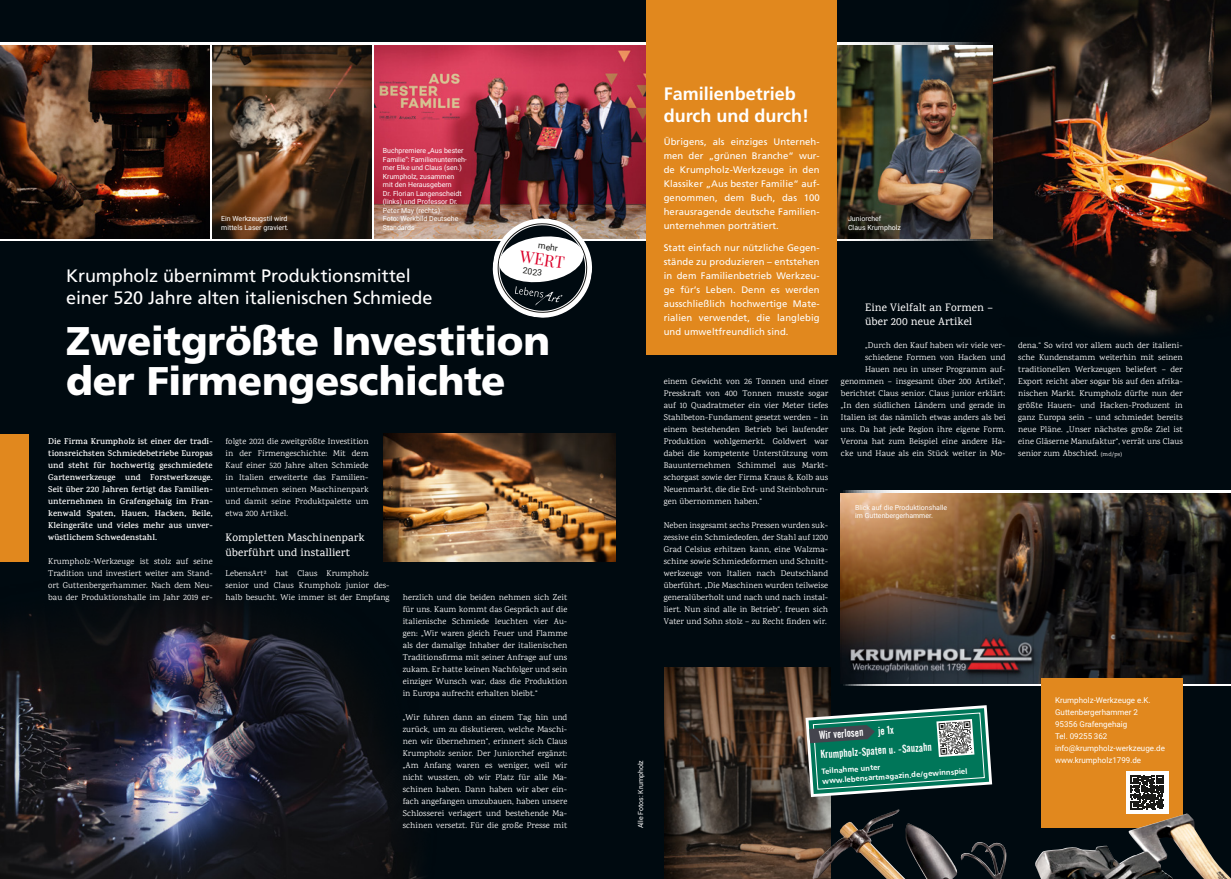
<style>
.page{position:relative;width:1231px;height:879px;background:#fff}
.page>*{position:absolute;margin:0;border:0;box-sizing:border-box;transform-origin:0 0}
.t1{font:900 40px/40px "Frutiger LT Std";letter-spacing:-.01em;color:#fff}
.t2{font:18px/21.6px "Frutiger LT Std";letter-spacing:-.01em;color:#fff}
.t3{font:700 18px/21.6px "Frutiger LT Std";color:#fff}
.t4{font:16.1px "Playfair Display";color:#db012a}
.t5{font:11.5px/19.5px "Alternate Gothic No 2 BT";color:#fff}
.t6{font:500 11px/14px "Karma";letter-spacing:.01em;color:#fff}
.t7{font:9.5px/14px "Frutiger LT Std";letter-spacing:.01em;color:#fff;text-align:justify}
.t8{font:8.6px "Roboto";color:#1a1a18}
.t9{font:8.5px/12px "Karma";letter-spacing:.01em;color:#fff;text-align:justify}
.t10{font:600 8.5px/12px "Karma";letter-spacing:.01em;color:#fff;text-align:justify}
.t11{font:8px/12px "Roboto";color:#fff}
.t12{font:700 7.6px/9.7px "Frutiger LT Std";color:#fff}
.t13{font:7px/8.5px "Roboto";color:#fff}
.s1{font-size:6px}
</style>
<div class="page">
<div style="left:0;top:0;width:1230px;height:879px;background:#000a10"></div>
<svg style="left:0;top:43px;width:940px;height:198px;background:#d0cdcb"></svg>
<img style="left:374px;top:45px;width:272px;height:193px">
<img style="left:0;top:552px;width:439px;height:327px">
<img style="left:940px;top:0;width:290px;height:335px">
<svg style="left:843px;top:490px;width:387px;height:196px;background:#d6d8d9"></svg>
<img style="left:840px;top:493px;width:390px;height:190px">
<img style="left:836px;top:45px;width:156px;height:193px">
<img style="left:383px;top:434px;width:232px;height:127px">
<img style="left:213px;top:45px;width:158px;height:193px">
<img style="left:0;top:45px;width:210px;height:193px">
<img style="left:664px;top:668px;width:166px;height:211px">
<svg style="left:489px;top:215px;width:106px;height:103px"></svg>
<div style="left:1040px;top:678px;width:142px;height:150px;background:#e1881e"></div>
<img style="left:812px;top:809px;width:418px;height:70px">
<div style="left:0;top:434px;width:28px;height:127px;background:#e1881e"></div>
<svg style="left:805px;top:698px;width:187px;height:105px"></svg>
<div style="left:1125px;top:771px;width:43px;height:42px;background:#fff"></div>
<svg style="left:1130px;top:776px;width:33px;height:33px"></svg>
<div style="left:646px;top:0;width:190px;height:354px;background:#e1881e"></div>
<h2 class="t3" style="left:663px;top:83px;width:147px">Familienbetrieb durch und durch!</h2>
<p class="t7" style="left:663px;top:134px;width:157px">Übrigens, als einziges Unterneh&shy;men der „grünen Branche“ wur&shy;de Krumpholz-Werkzeuge in den Klassiker „Aus bester Familie“ auf&shy;genommen, dem Buch, das 100 herausragende deutsche Familien&shy;unternehmen porträtiert.</p>
<p class="t7" style="left:663px;top:241px;width:157px">Statt einfach nur nützliche Gegen&shy;stände zu produzieren – entstehen in dem Familienbetrieb Werkzeu&shy;ge für‘s Leben. Denn es werden ausschließlich hochwertige Mate&shy;rialien verwendet, die langlebig und umweltfreundlich sind.</p>
<p class="t13" style="left:383px;top:146px;width:85px">Buchpremiere „Aus bester<br>Familie“: Familienunterneh&shy;mer Elke und Claus (sen.)<br>Krumpholz, zusammen<br>mit den Herausgebern<br>Dr. Florian Langenscheidt (links) und Professor Dr.<br>Peter May (rechts).<br>Foto: Werkbild Deutsche<br>Standards</p>
<p class="t13" style="left:221px;top:214px;width:69px">Ein Werkzeugstil wird mittels Laser graviert.</p>
<p class="t13" style="left:848px;top:214px;width:54px">Juniorchef<br>Claus Krumpholz</p>
<p class="t8" style="left:539px;top:239px;width:21px;rotate:8deg">mehr</p>
<h3 class="t4" style="left:522px;top:244px;width:46px;rotate:8deg">WERT</h3>
<p class="t8" style="left:523px;top:264px;width:21px;rotate:8deg">2023</p>
<h2 class="t2" style="left:66px;top:265px;width:368px">Krumpholz übernimmt Produktionsmittel einer 520 Jahre alten italienischen Schmiede</h2>
<h1 class="t1" style="left:66px;top:321px;width:485px">Zweitgrößte Investition der Firmengeschichte</h1>
<p class="t10" style="left:48px;top:435px;width:166px">Die Firma Krumpholz ist einer der tradi&shy;tionsreichsten Schmiedebetriebe Europas und steht für hochwertig geschmiedete Gartenwerkzeuge und Forstwerkzeuge.<br>Seit über 220 Jahren fertigt das Familien&shy;unternehmen in Grafengehaig im Fran&shy;kenwald Spaten, Hauen, Hacken, Beile, Kleingeräte und vieles mehr aus unver&shy;wüstlichem Schwedenstahl.</p>
<p class="t9" style="left:48px;top:555px;width:166px">Krumpholz-Werkzeuge ist stolz auf seine Tradition und investiert weiter am Stand&shy;ort Guttenbergerhammer. Nach dem Neu&shy;bau der Produktionshalle im Jahr 2019 er-</p>
<p class="t6" style="left:865px;top:300px;width:129px">Eine Vielfalt an Formen – über 200 neue Artikel</p>
<p class="t9" style="left:840px;top:339px;width:166px;text-align:right">„Durch den Kauf haben wir viele ver&shy;schiedene Formen von Hacken und Hauen neu in unser Programm auf&shy;genommen – insgesamt über 200 Artikel“, berichtet Claus senior. Claus junior erklärt: „In den südlichen Ländern und gerade in Italien ist das nämlich etwas anders als bei uns. Da hat jede Region ihre eigene Form.<br>Verona hat zum Beispiel eine andere Ha&shy;cke und Haue als ein Stück weiter in Mo-</p>
<p class="t9" style="left:663px;top:375px;width:166px">einem Gewicht von 26 Tonnen und einer Presskraft von 400 Tonnen musste sogar auf 10 Quadratmeter ein vier Meter tiefes Stahlbeton-Fundament gesetzt werden – in einem bestehenden Betrieb bei laufender Produktion wohlgemerkt. Goldwert war dabei die kompetente Unterstützung vom Bauunternehmen Schimmel aus Markt&shy;schorgast sowie der Firma Kraus &amp; Kolb aus Neuenmarkt, die die Erd- und Steinbohrun&shy;gen übernommen haben.“</p>
<p class="t9" style="left:663px;top:519px;width:166px">Neben insgesamt sechs Pressen wurden suk&shy;zessive ein Schmiedeofen, der Stahl auf 1200<br>Grad Celsius erhitzen kann, eine Walzma&shy;schine sowie Schmiedeformen und Schnitt&shy;werkzeuge von Italien nach Deutschland überführt. „Die Maschinen wurden teilweise generalüberholt und nach und nach instal&shy;liert. Nun sind alle in Betrieb“, freuen sich Vater und Sohn stolz – zu Recht finden wir.</p>
<p class="t9" style="left:225px;top:435px;width:145px">folgte 2021 die zweitgrößte Investition in der Firmengeschichte: Mit dem Kauf einer 520 Jahre alten Schmiede in Italien erweiterte das Familien&shy;unternehmen seinen Maschinenpark und damit seine Produktpalette um etwa 200 Artikel.</p>
<p class="t6" style="left:225px;top:531px;width:141px">Kompletten Maschinenpark überführt und installiert</p>
<p class="t9" style="left:225px;top:567px;width:166px;text-align:left">LebensArt² hat Claus Krumpholz senior und Claus Krumpholz junior des&shy;halb besucht. Wie immer ist der Empfang</p>
<p class="t13" style="left:855px;top:503px;width:93px">Blick auf die Produktionshalle im Guttenbergerhammer.</p>
<p class="t9" style="left:403px;top:591px;width:166px">herzlich und die beiden nehmen sich Zeit für uns. Kaum kommt das Gespräch auf die italienische Schmiede leuchten vier Au&shy;gen: „Wir waren gleich Feuer und Flamme als der damalige Inhaber der italienischen Traditionsfirma mit seiner Anfrage auf uns zukam. Er hatte keinen Nachfolger und sein einziger Wunsch war, dass die Produktion in Europa aufrecht erhalten bleibt.“</p>
<p class="t9" style="left:403px;top:711px;width:166px">„Wir fuhren dann an einem Tag hin und zurück, um zu diskutieren, welche Maschi&shy;nen wir übernehmen“, erinnert sich Claus Krumpholz senior. Der Juniorchef ergänzt: „Am Anfang waren es weniger, weil wir nicht wussten, ob wir Platz für alle Ma&shy;schinen haben. Dann haben wir aber ein&shy;fach angefangen umzubauen, haben unsere Schlosserei verlagert und bestehende Ma&shy;schinen versetzt. Für die große Presse mit</p>
<h3 class="t5" style="left:818px;top:725px;width:113px;text-indent:59px;rotate:-4deg">je 1x<br>Krumpholz-Spaten u. -Sauzahn</h3>
<p class="t12" style="left:821px;top:766px;width:147px;rotate:-4deg">Teilnahme unter www.lebensartmagazin.de/gewinnspiel</p>
<h3 class="t5" style="left:818px;top:725px;width:46px;rotate:-4deg">Wir verlosen</h3>
<p class="t13" style="left:636px;top:828px;width:70px;rotate:-90deg">Alle Fotos: Krumpholz</p>
<p class="t9" style="left:1018px;top:339px;width:166px">dena.“ So wird vor allem auch der italieni&shy;sche Kundenstamm weiterhin mit seinen traditionellen Werkzeugen beliefert – der Export reicht aber sogar bis auf den afrika&shy;nischen Markt. Krumpholz dürfte nun der größte Hauen- und Hacken-Produzent in ganz Europa sein – und schmiedet bereits neue Pläne. „Unser nächstes große Ziel ist eine Gläserne Manufaktur“, verrät uns Claus senior zum Abschied. <span class="s1">(md/ps)</span></p>
<p class="t11" style="left:1054px;top:694px;width:111px">Krumpholz-Werkzeuge e.K.<br>Guttenbergerhammer 2<br>95356 Grafengehaig<br>Tel. 09255 362 info@krumpholz-werkzeuge.de www.krumpholz1799.de</p>
</div>
